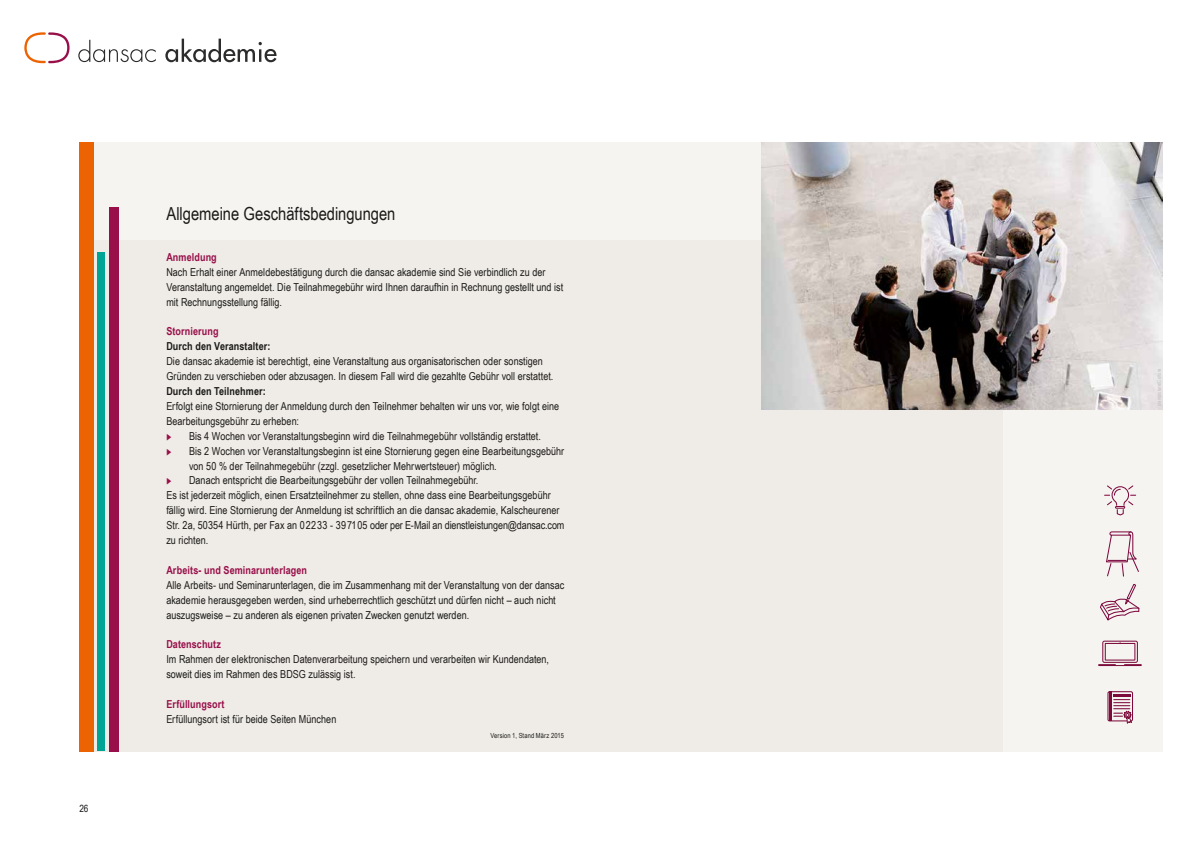
<style>
.page{position:relative;width:1191px;height:842px;background:#fff}
.page>*{position:absolute;margin:0;border:0;box-sizing:border-box;transform-origin:0 0}
.t1{font:18px "Arial Narrow";color:#1a1a18}
.t2{font:11px/14.9px "Arial Narrow";letter-spacing:.005em;color:#1a1a18}
.t3{font:700 11px "Arial Narrow";letter-spacing:.01em;color:#980f4a}
.t4{font:700 11px "Arial Narrow";letter-spacing:.01em;color:#1a1a18}
.t5{font:10px "Arial Narrow";color:#1a1a18}
.t6{font:7px "Arial Narrow";letter-spacing:.02em;color:#1a1a18}
.s1{color:#980f4a}
</style>
<div class="page">
<svg style="left:78px;top:40px;width:78px;height:22px"></svg>
<svg style="left:165px;top:39px;width:111px;height:23px"></svg>
<svg style="left:24px;top:32px;width:46px;height:31px"></svg>
<div style="left:79px;top:142px;width:1083px;height:609px;background:#f6f4f1"></div>
<div style="left:79px;top:240px;width:924px;height:511px;background:#efebe6"></div>
<img style="left:761px;top:142px;width:401px;height:267px">
<div style="left:79px;top:142px;width:15px;height:609px;background:#ec6303"></div>
<div style="left:109px;top:207px;width:10px;height:544px;background:#980f4a"></div>
<div style="left:97px;top:252px;width:7px;height:499px;background:#00a495"></div>
<svg style="left:1100px;top:584px;width:40px;height:37px"></svg>
<div style="left:1107px;top:691px;width:26px;height:30px;border:1px solid #7c0b3b;border-radius:2px"></div>
<hr style="left:1109px;top:692px;width:3px;height:29px;background:#7c0b3b">
<svg style="left:1113px;top:695px;width:20px;height:29px"></svg>
<svg style="left:1098px;top:641px;width:43px;height:25px"></svg>
<svg style="left:1104px;top:485px;width:31px;height:31px"></svg>
<svg style="left:1106px;top:531px;width:33px;height:46px"></svg>
<p class="t5" style="left:79px;top:801px;width:11px">26</p>
<h1 class="t1" style="left:166px;top:200px;width:231px">Allgemeine Geschäftsbedingungen</h1>
<p class="t3" style="left:166px;top:249px;width:52px">Anmeldung</p>
<p class="t2" style="left:166px;top:264px;width:398px">Nach Erhalt einer Anmeldebestätigung durch die dansac akademie sind Sie verbindlich zu der<br>Veranstaltung angemeldet. Die Teilnahmegebühr wird Ihnen daraufhin in Rechnung gestellt und ist mit Rechnungsstellung fällig.</p>
<p class="t3" style="left:166px;top:323px;width:54px">Stornierung</p>
<p class="t4" style="left:166px;top:338px;width:106px">Durch den Veranstalter:</p>
<p class="t2" style="left:166px;top:354px;width:388px">Die dansac akademie ist berechtigt, eine Veranstaltung aus organisatorischen oder sonstigen<br>Gründen zu verschieben oder abzusagen. In diesem Fall wird die gezahlte Gebühr voll erstattet.</p>
<p class="t4" style="left:166px;top:383px;width:101px">Durch den Teilnehmer:</p>
<p class="t2" style="left:166px;top:398px;width:394px">Erfolgt eine Stornierung der Anmeldung durch den Teilnehmer behalten wir uns vor, wie folgt eine<br>Bearbeitungsgebühr zu erheben:</p>
<p class="t2" style="left:166px;top:428px;width:376px"><span class="s1">◆</span> Bis 4 Wochen vor Veranstaltungsbeginn wird die Teilnahmegebühr vollständig erstattet.</p>
<p class="t2" style="left:189px;top:443px;width:377px;text-indent:-23px"><span class="s1">◆</span> Bis 2 Wochen vor Veranstaltungsbeginn ist eine Stornierung gegen eine Bearbeitungsgebühr von 50 % der Teilnahmegebühr (zzgl. gesetzlicher Mehrwertsteuer) möglich.</p>
<p class="t2" style="left:166px;top:473px;width:399px"><span class="s1">◆</span> Danach entspricht die Bearbeitungsgebühr der vollen Teilnahmegebühr.<br>Es ist jederzeit möglich, einen Ersatzteilnehmer zu stellen, ohne dass eine Bearbeitungsgebühr fällig wird. Eine Stornierung der Anmeldung ist schriftlich an die dansac akademie, Kalscheurener Str. 2a, 50354 Hürth, per Fax an 02233 - 397105 oder per E-Mail an dienstleistungen@dansac.com zu richten.</p>
<p class="t3" style="left:166px;top:562px;width:142px">Arbeits- und Seminarunterlagen</p>
<p class="t2" style="left:166px;top:577px;width:399px">Alle Arbeits- und Seminarunterlagen, die im Zusammenhang mit der Veranstaltung von der dansac akademie herausgegeben werden, sind urheberrechtlich geschützt und dürfen nicht – auch nicht auszugsweise – zu anderen als eigenen privaten Zwecken genutzt werden.</p>
<p class="t3" style="left:166px;top:636px;width:56px">Datenschutz</p>
<p class="t2" style="left:166px;top:652px;width:384px">Im Rahmen der elektronischen Datenverarbeitung speichern und verarbeiten wir Kundendaten, soweit dies im Rahmen des BDSG zulässig ist.</p>
<p class="t3" style="left:166px;top:696px;width:60px">Erfüllungsort</p>
<p class="t2" style="left:166px;top:711px;width:171px">Erfüllungsort ist für beide Seiten München</p>
<p class="t6" style="left:490px;top:730px;width:75px">Version 1, Stand März 2015</p>
</div>
